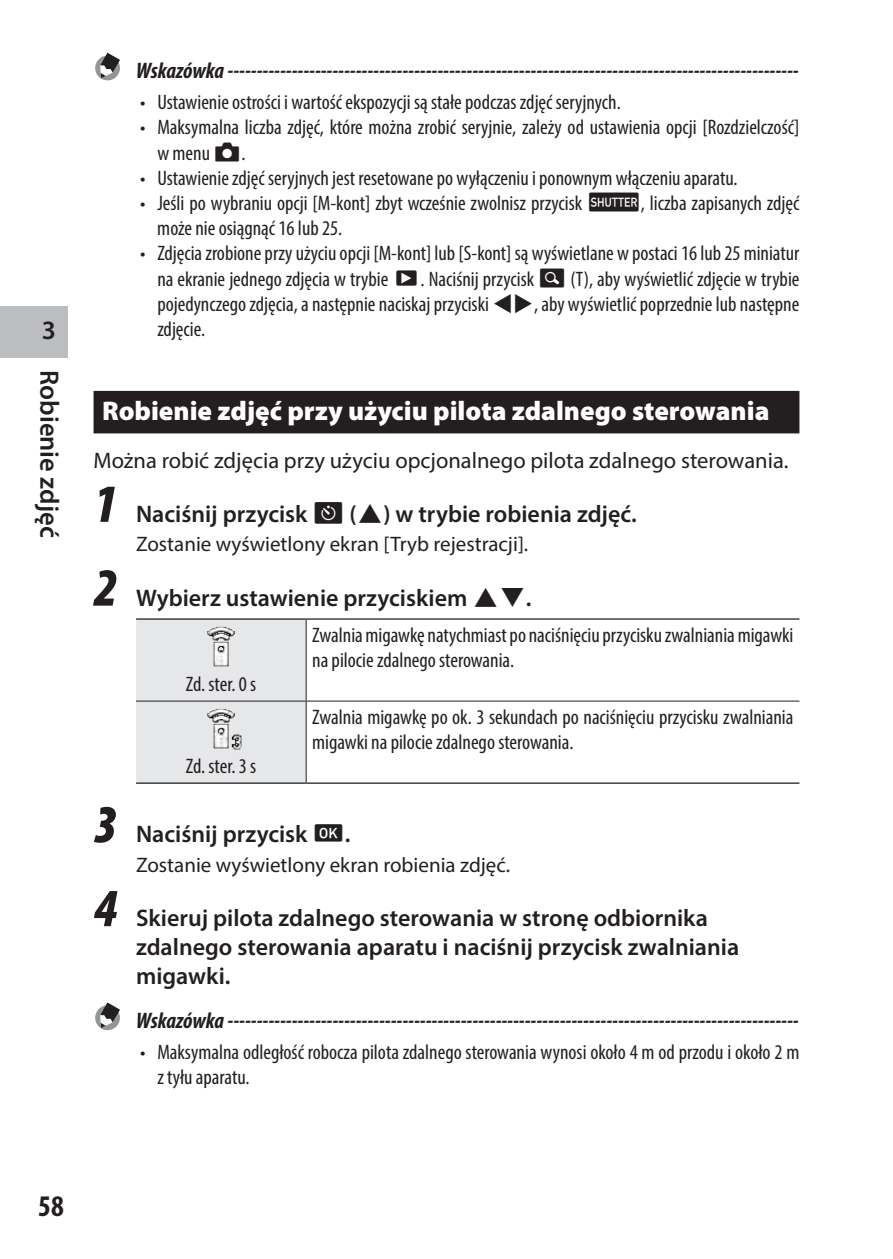
<style>
.page{position:relative;width:893px;height:1259px;background:#fff}
.page>*{position:absolute;margin:0;border:0;box-sizing:border-box;transform-origin:0 0}
.t1{font:italic 900 condensed 54px "Myriad Pro";color:#231f20}
.t2{font:700 condensed 30px "Myriad Pro";color:#231f20}
.t3{font:900 27px "Myriad Pro";color:#fff}
.t4{font:600 26.7px "Myriad Pro";color:#231f20}
.t5{font:600 24px/28.8px "Myriad Pro";color:#231f20}
.t6{font:italic 700 condensed 22.5px "Myriad Pro";letter-spacing:-.005em;color:#231f20}
.t7{font:22.5px "Myriad Pro";color:#231f20}
.t8{font:condensed 21px/25.2px "Myriad Pro";color:#231f20}
.t9{font:21px "Myriad Pro";color:#231f20}
.s1{font-family:"INGRI100";font-stretch:normal}
.s2{font-family:"INGRI100";font-weight:400}
</style>
<div class="page">
<div style="left:0;top:306px;width:68px;height:51px;background:#bcbdc0"></div>
<div style="left:94px;top:391px;width:705px;height:42px;background:#231f20"></div>
<div style="left:95px;top:56px;width:25px;height:24px;background:#939598;border-radius:50%"></div>
<svg style="left:100px;top:53px;width:20px;height:25px"></svg>
<div style="left:136px;top:619px;width:170px;height:163px;background:#e6e7e9"></div>
<hr style="left:136px;top:618px;width:170px;height:1px;background:#231f20">
<hr style="left:306px;top:618px;width:493px;height:1px;background:#231f20">
<hr style="left:136px;top:782px;width:170px;height:1px;background:#231f20">
<hr style="left:306px;top:782px;width:493px;height:1px;background:#231f20">
<hr style="left:306px;top:619px;width:1px;height:81px;background:#231f20">
<hr style="left:136px;top:700px;width:170px;height:1px;background:#231f20">
<hr style="left:306px;top:700px;width:493px;height:1px;background:#231f20">
<hr style="left:306px;top:701px;width:1px;height:81px;background:#231f20">
<img style="left:207px;top:627px;width:28px;height:39px">
<img style="left:207px;top:709px;width:34px;height:40px">
<div style="left:95px;top:1005px;width:25px;height:25px;background:#939598;border-radius:50%"></div>
<svg style="left:100px;top:1002px;width:20px;height:26px"></svg>
<p class="t4" style="left:42px;top:313px;width:16px">3</p>
<p class="t4" style="left:66px;top:370px;width:169px;rotate:90deg">Robienie zdjęć</p>
<p class="t6" style="left:136px;top:57px;width:664px">Wskazówka --------------------------------------------------------------------------------------------------</p>
<p class="t8" style="left:140px;top:89px;width:482px">• Ustawienie ostrości i wartość ekspozycji są stałe podczas zdjęć seryjnych.</p>
<p class="t8" style="left:157px;top:115px;width:644px;text-indent:-17px">• Maksymalna liczba zdjęć, które można zrobić seryjnie, zależy od ustawienia opcji [Rozdzielczość] w menu <span class="s1">A</span>.</p>
<p class="t8" style="left:140px;top:165px;width:599px">• Ustawienie zdjęć seryjnych jest resetowane po wyłączeniu i ponownym włączeniu aparatu.</p>
<p class="t8" style="left:157px;top:190px;width:644px;text-indent:-17px">• Jeśli po wybraniu opcji [M-kont] zbyt wcześnie zwolnisz przycisk <span class="s1">Z</span>, liczba zapisanych zdjęć może nie osiągnąć 16 lub 25.</p>
<p class="t8" style="left:157px;top:241px;width:644px;text-align:justify;text-indent:-17px">• Zdjęcia zrobione przy użyciu opcji [M-kont] lub [S-kont] są wyświetlane w postaci 16 lub 25 miniatur na ekranie jednego zdjęcia w trybie <span class="s1">C</span>. Naciśnij przycisk <span class="s1">4</span> (T), aby wyświetlić zdjęcie w trybie pojedynczego zdjęcia, a następnie naciskaj przyciski <span class="s1">CD</span>, aby wyświetlić poprzednie lub następne zdjęcie.</p>
<p class="t3" style="left:102px;top:393px;width:669px">Robienie zdjęć przy użyciu pilota zdalnego sterowania</p>
<p class="t7" style="left:94px;top:446px;width:696px">Można robić zdjęcia przy użyciu opcjonalnego pilota zdalnego sterowania.</p>
<h1 class="t1" style="left:94px;top:475px;width:26px">1</h1>
<p class="t5" style="left:136px;top:499px;width:502px">Naciśnij przycisk <span class="s2">W</span> (<span class="s2">A</span>) w trybie robienia zdjęć.</p>
<p class="t9" style="left:136px;top:531px;width:394px">Zostanie wyświetlony ekran [Tryb rejestracji].</p>
<h1 class="t1" style="left:94px;top:559px;width:26px">2</h1>
<h1 class="t1" style="left:94px;top:795px;width:26px">3</h1>
<h1 class="t1" style="left:94px;top:879px;width:26px">4</h1>
<p class="t5" style="left:136px;top:582px;width:397px">Wybierz ustawienie przyciskiem <span class="s2">AB</span>.</p>
<p class="t8" style="left:186px;top:671px;width:72px">Zd. ster. 0 s</p>
<p class="t8" style="left:186px;top:753px;width:72px">Zd. ster. 3 s</p>
<p class="t8" style="left:312px;top:622px;width:483px">Zwalnia migawkę natychmiast po naciśnięciu przycisku zwalniania migawki na pilocie zdalnego sterowania.</p>
<p class="t8" style="left:312px;top:704px;width:483px">Zwalnia migawkę po ok. 3 sekundach po naciśnięciu przycisku zwalniania migawki na pilocie zdalnego sterowania.</p>
<p class="t5" style="left:136px;top:819px;width:216px">Naciśnij przycisk <span class="s2">E</span>.</p>
<p class="t9" style="left:136px;top:852px;width:375px">Zostanie wyświetlony ekran robienia zdjęć.</p>
<p class="t5" style="left:136px;top:903px;width:605px">Skieruj pilota zdalnego sterowania w stronę odbiornika zdalnego sterowania aparatu i naciśnij przycisk zwalniania migawki.</p>
<p class="t6" style="left:136px;top:1006px;width:664px">Wskazówka --------------------------------------------------------------------------------------------------</p>
<p class="t8" style="left:157px;top:1039px;width:644px;text-indent:-17px">• Maksymalna odległość robocza pilota zdalnego sterowania wynosi około 4 m od przodu i około 2 m z tyłu aparatu.</p>
<h2 class="t2" style="left:38px;top:1187px;width:27px">58</h2>
</div>
